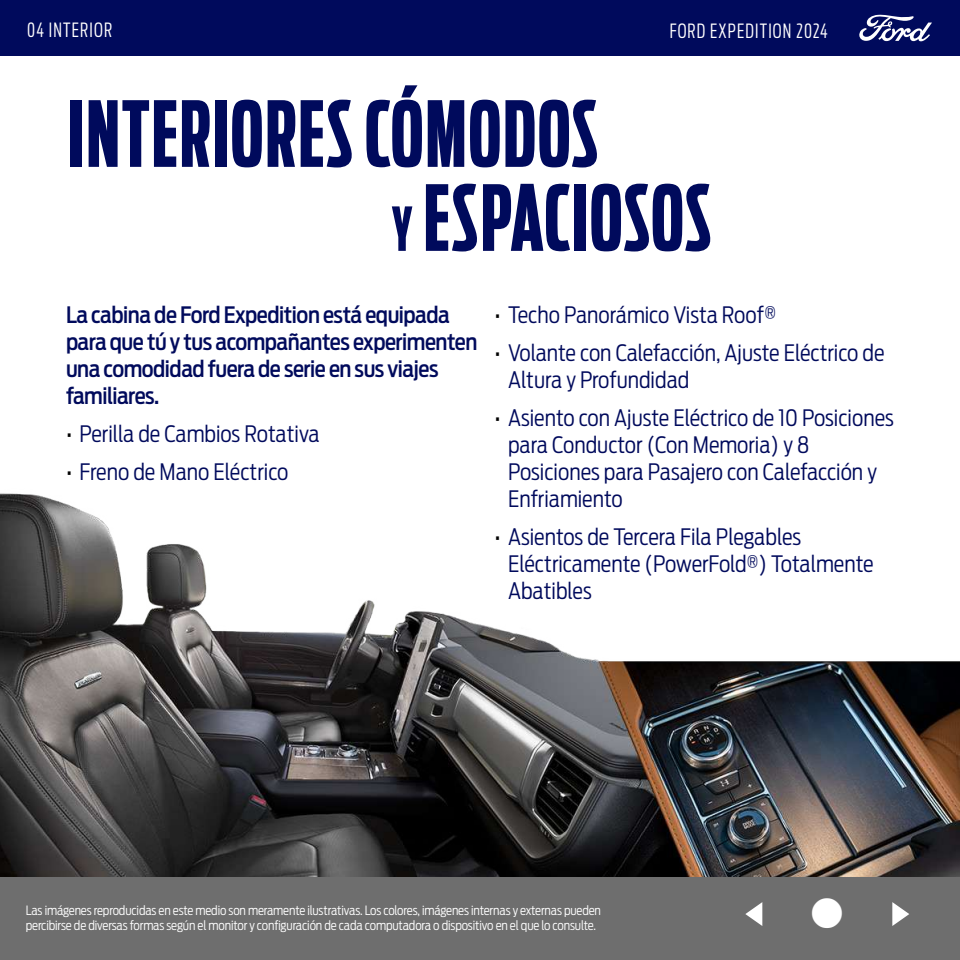
<style>
.page{position:relative;width:960px;height:960px;background:#fff}
.page>*{position:absolute;margin:0;border:0;box-sizing:border-box;transform-origin:0 0}
.t1{font:700 90px/84px "Ford Antenna Comp";letter-spacing:.02em;color:#000a5c}
.t2{font:38.25px "Webdings";color:#fff;scale:1.42 1}
.t3{font:300 22.5px/27px "Ford Antenna Cond";color:#000a5c}
.t4{font:500 22.5px/27px "Ford Antenna Cond";letter-spacing:-.02em;color:#000a5c}
.t5{font:300 19.5px "Ford Antenna Extra Cond";letter-spacing:.06em;color:#fff}
.t6{font:300 12.75px/15.3px "Ford Antenna Cond";letter-spacing:-.01em;color:#fff}
.s1{font-size:60px}
.s2{color:#000}
</style>
<div class="page">
<img style="left:0;top:493px;width:960px;height:385px">
<div style="left:0;top:878px;width:960px;height:82px;background:#6e6e6e"></div>
<div style="left:0;top:0;width:960px;height:56px;background:#000a5c"></div>
<svg style="left:859px;top:14px;width:73px;height:28px"></svg>
<p class="t5" style="left:27px;top:14px;width:86px">04 INTERIOR</p>
<p class="t5" style="left:670px;top:15px;width:160px">FORD EXPEDITION 2024</p>
<h1 class="t1" style="left:392px;top:82px;width:322px;text-indent:-324px">INTERIORES CÓMODOS<br><span class="s1">Y</span> ESPACIOSOS</h1>
<p class="t4" style="left:66px;top:298px;width:413px">La cabina de Ford Expedition está equipada para que tú y tus acompañantes experimenten una comodidad fuera de serie en sus viajes familiares.</p>
<p class="t3" style="left:66px;top:417px;width:255px"><span class="s2">•</span> Perilla de Cambios Rotativa</p>
<p class="t3" style="left:66px;top:455px;width:224px"><span class="s2">•</span> Freno de Mano Eléctrico</p>
<p class="t3" style="left:495px;top:298px;width:283px"><span class="s2">•</span> Techo Panorámico Vista Roof®</p>
<p class="t3" style="left:508px;top:336px;width:378px;text-indent:-14px"><span class="s2">•</span> Volante con Calefacción, Ajuste Eléctrico de<br>Altura y Profundidad</p>
<p class="t3" style="left:508px;top:401px;width:387px;text-indent:-14px"><span class="s2">•</span> Asiento con Ajuste Eléctrico de 10 Posiciones para Conductor (Con Memoria) y 8<br>Posiciones para Pasajero con Calefacción y Enfriamiento</p>
<p class="t3" style="left:508px;top:521px;width:367px;text-indent:-14px"><span class="s2">•</span> Asientos de Tercera Fila Plegables<br>Eléctricamente (PowerFold®) Totalmente<br>Abatibles</p>
<p class="t6" style="left:26px;top:901px;width:577px">Las imágenes reproducidas en este medio son meramente ilustrativas. Los colores, imágenes internas y externas pueden percibirse de diversas formas según el monitor y configuración de cada computadora o dispositivo en el que lo consulte.</p>
<h2 class="t2" style="left:732px;top:895px;width:138px">✓■ ✔</h2>
</div>
